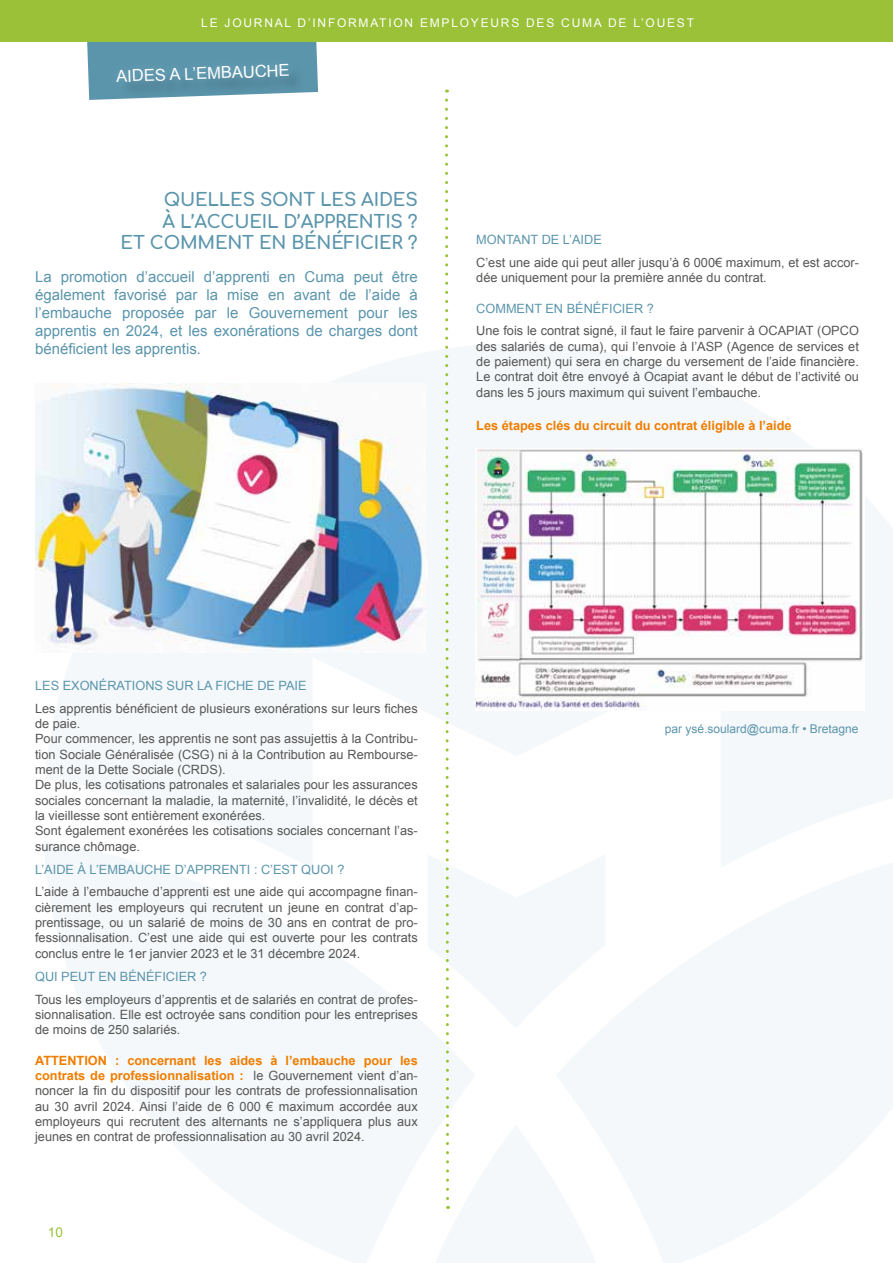
<style>
.page{position:relative;width:893px;height:1263px;background:#fff}
.page>*{position:absolute;margin:0;border:0;box-sizing:border-box;transform-origin:0 0}
.t1{font:700 18px/21.6px "Comfortaa";letter-spacing:-.01em;color:#5b95ac;text-align:right}
.t2{font:16.5px "Arial";color:#fff}
.t3{font:15px/18px "Arial";color:#5b95ac;text-align:justify}
.t4{font:13.5px "Arial";color:#9ac137}
.t5{font:12.75px/15.3px "Arial";color:#575756;text-align:justify}
.t6{font:12.75px "Arial";color:#5b95ac}
.t7{font:700 12.75px "Arial";color:#ef7d00}
.t8{font:12px "Arial";letter-spacing:.145em;color:#fff}
.t9{font:12px "Arial";color:#5b95ac}
.s1{font-weight:700;color:#ef7d00}
</style>
<div class="page">
<svg style="left:87px;top:41px;width:231px;height:59px;background:#689cae"></svg>
<svg style="left:445px;top:90px;width:31px;height:1119px"></svg>
<div style="left:0;top:0;width:893px;height:41px;background:#9ac137"></div>
<img style="left:35px;top:384px;width:390px;height:269px">
<img style="left:476px;top:448px;width:387px;height:263px">
<p class="t8" style="left:201px;top:15px;width:494px">LE JOURNAL D’INFORMATION EMPLOYEURS DES CUMA DE L’OUEST</p>
<p class="t2" style="left:116px;top:65px;width:175px;rotate:-2deg">AIDES A L’EMBAUCHE</p>
<h1 class="t1" style="left:121px;top:186px;width:299px">QUELLES SONT LES AIDES<br>À L’ACCUEIL D’APPRENTIS ?<br>ET COMMENT EN BÉNÉFICIER ?</h1>
<p class="t3" style="left:35px;top:268px;width:384px">La promotion d’accueil d’apprenti en Cuma peut être également favorisé par la mise en avant de l’aide à l’embauche proposée par le Gouvernement pour les apprentis en 2024, et les exonérations de charges dont bénéficient les apprentis.</p>
<p class="t6" style="left:476px;top:231px;width:127px">MONTANT DE L’AIDE</p>
<p class="t5" style="left:476px;top:255px;width:384px">C’est une aide qui peut aller jusqu’à 6 000€ maximum, et est accor&shy;dée uniquement pour la première année du contrat.</p>
<p class="t6" style="left:476px;top:300px;width:179px">COMMENT EN BÉNÉFICIER ?</p>
<p class="t5" style="left:476px;top:323px;width:384px">Une fois le contrat signé, il faut le faire parvenir à OCAPIAT (OPCO des salariés de cuma), qui l’envoie à l’ASP (Agence de services et de paiement) qui sera en charge du versement de l’aide financière.<br>Le contrat doit être envoyé à Ocapiat avant le début de l’activité ou dans les 5 jours maximum qui suivent l’embauche.</p>
<p class="t7" style="left:476px;top:417px;width:317px">Les étapes clés du circuit du contrat éligible à l’aide</p>
<p class="t6" style="left:35px;top:677px;width:273px">LES EXONÉRATIONS SUR LA FICHE DE PAIE</p>
<p class="t5" style="left:35px;top:701px;width:384px;text-align:left">Les apprentis bénéficient de plusieurs exonérations sur leurs fiches de paie.<br>Pour commencer, les apprentis ne sont pas assujettis à la Contribu&shy;tion Sociale Généralisée (CSG) ni à la Contribution au Rembourse&shy;ment de la Dette Sociale (CRDS).<br>De plus, les cotisations patronales et salariales pour les assurances sociales concernant la maladie, la maternité, l’invalidité, le décès et la vieillesse sont entièrement exonérées.<br>Sont également exonérées les cotisations sociales concernant l’as&shy;surance chômage.</p>
<p class="t6" style="left:35px;top:861px;width:311px">L’AIDE À L’EMBAUCHE D’APPRENTI : C’EST QUOI ?</p>
<p class="t5" style="left:35px;top:884px;width:384px">L’aide à l’embauche d’apprenti est une aide qui accompagne finan&shy;cièrement les employeurs qui recrutent un jeune en contrat d’ap&shy;prentissage, ou un salarié de moins de 30 ans en contrat de pro&shy;fessionnalisation. C’est une aide qui est ouverte pour les contrats conclus entre le 1er janvier 2023 et le 31 décembre 2024.</p>
<p class="t6" style="left:35px;top:968px;width:173px">QUI PEUT EN BÉNÉFICIER ?</p>
<p class="t5" style="left:35px;top:991px;width:384px">Tous les employeurs d’apprentis et de salariés en contrat de profes&shy;sionnalisation. Elle est octroyée sans condition pour les entreprises de moins de 250 salariés.</p>
<p class="t5" style="left:35px;top:1053px;width:384px"><span class="s1">ATTENTION : concernant les aides à l’embauche pour les contrats de professionnalisation :</span> le Gouvernement vient d’an&shy;noncer la fin du dispositif pour les contrats de professionnalisation au 30 avril 2024. Ainsi l’aide de 6 000 € maximum accordée aux employeurs qui recrutent des alternants ne s’appliquera plus aux jeunes en contrat de professionnalisation au 30 avril 2024.</p>
<p class="t4" style="left:48px;top:1223px;width:17px">10</p>
<p class="t9" style="left:665px;top:721px;width:195px">par ysé.soulard@cuma.fr • Bretagne</p>
</div>
